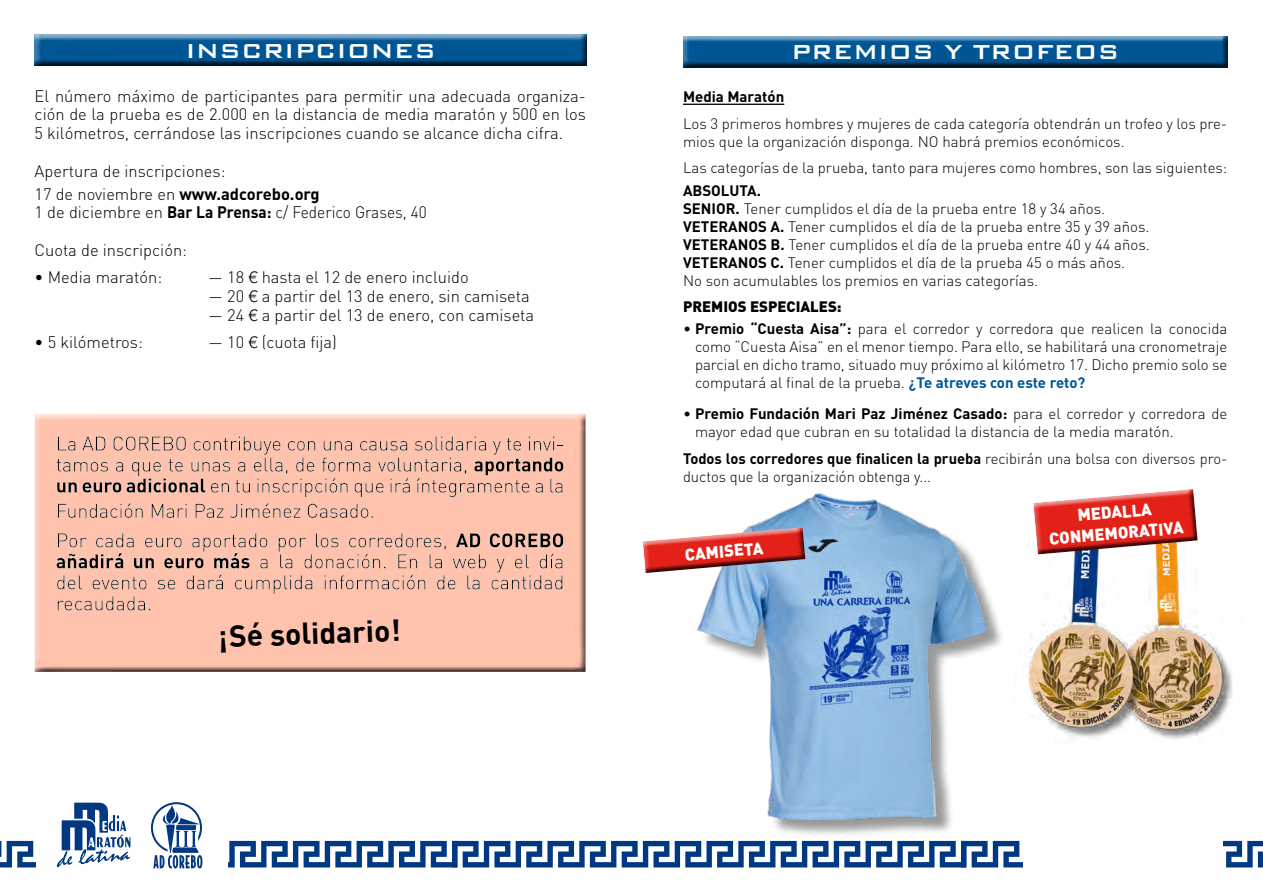
<style>
.page{position:relative;width:1263px;height:893px;background:#fff}
.page>*{position:absolute;margin:0;border:0;box-sizing:border-box;transform-origin:0 0}
.t1{font:700 30px "DIN";color:#000}
.t2{font:500 27px "Bank Gothic";color:#fff}
.t3{font:900 16.8px/21.1px "DIN";color:#fff;text-align:center}
.t4{font:300 16.5px/18.8px "DIN";color:#000;text-align:justify}
.t5{font:300 15px/18px "DIN";color:#000}
.t6{font:900 15px "DIN";color:#000}
.t7{font:700 15px "DIN";color:#000}
.s1{font-weight:700}
.s2{font-family:"Helvetica Neue LT Std"}
.s3{font-weight:700;color:#005695}
</style>
<div class="page">
<svg style="left:0;top:802px;width:1263px;height:66px"></svg>
<img style="left:676px;top:493px;width:347px;height:345px">
<div style="left:29px;top:30px;width:564px;height:42px;background:#000;opacity:.75"></div>
<div style="left:31px;top:410px;width:561px;height:263px;background:#000;opacity:.75"></div>
<hr style="left:683px;top:104px;width:101px;height:1px;background:#000">
<div style="left:677px;top:31px;width:557px;height:42px;background:#000;opacity:.75"></div>
<img style="left:1014px;top:514px;width:219px;height:230px">
<svg style="left:643px;top:521px;width:168px;height:54px"></svg>
<svg style="left:1027px;top:489px;width:176px;height:67px"></svg>
<h2 class="t2" style="left:185px;top:30px;width:252px">INSCRIPCIONES</h2>
<p class="t4" style="left:35px;top:86px;width:553px">El número máximo de participantes para permitir una adecuada organiza&shy;ción de la prueba es de 2.000 en la distancia de media maratón y 500 en los 5 kilómetros, cerrándose las inscripciones cuando se alcance dicha cifra.</p>
<p class="t4" style="left:35px;top:159px;width:287px;line-height:23px">Apertura de inscripciones:<br>17 de noviembre en <span class="s1">www.adcorebo.org</span></p>
<p class="t4" style="left:35px;top:203px;width:394px">1 de diciembre en <span class="s1">Bar La Prensa:</span> c/ Federico Grases, 40</p>
<p class="t4" style="left:35px;top:240px;width:154px">Cuota de inscripción:</p>
<p class="t4" style="left:35px;top:268px;width:129px">• Media maratón:</p>
<p class="t4" style="left:209px;top:268px;width:262px">— 18 <span class="s2">€</span> hasta el 12 de enero incluido</p>
<p class="t4" style="left:209px;top:286px;width:323px">— 20 <span class="s2">€</span> a partir del 13 de enero, sin camiseta</p>
<p class="t4" style="left:209px;top:305px;width:327px">— 24 <span class="s2">€</span> a partir del 13 de enero, con camiseta</p>
<p class="t4" style="left:35px;top:332px;width:110px">• 5 kilómetros:</p>
<p class="t4" style="left:209px;top:332px;width:130px">— 10 <span class="s2">€</span> (cuota fija)</p>
<h1 class="t1" style="left:218px;top:617px;width:184px;rotate:-2deg">¡Sé solidario!</h1>
<h2 class="t2" style="left:791px;top:31px;width:330px">PREMIOS Y TROFEOS</h2>
<p class="t7" style="left:683px;top:87px;width:103px">Media Maratón</p>
<p class="t5" style="left:683px;top:114px;width:546px">Los 3 primeros hombres y mujeres de cada categoría obtendrán un trofeo y los pre&shy;mios que la organización disponga. NO habrá premios económicos.</p>
<p class="t5" style="left:683px;top:159px;width:546px">Las categorías de la prueba, tanto para mujeres como hombres, son las siguientes:</p>
<p class="t5" style="left:683px;top:181px;width:468px"><span class="s1">ABSOLUTA.<br>SENIOR.</span> Tener cumplidos el día de la prueba entre 18 y 34 años.<br><span class="s1">VETERANOS A.</span> Tener cumplidos el día de la prueba entre 35 y 39 años.<br><span class="s1">VETERANOS B.</span> Tener cumplidos el día de la prueba entre 40 y 44 años.<br><span class="s1">VETERANOS C.</span> Tener cumplidos el día de la prueba 45 o más años.<br>No son acumulables los premios en varias categorías.</p>
<p class="t6" style="left:683px;top:297px;width:160px">PREMIOS ESPECIALES:</p>
<p class="t5" style="left:695px;top:320px;width:534px;text-align:justify;text-indent:-12px">• <span class="s1">Premio “Cuesta Aisa”:</span> para el corredor y corredora que realicen la conocida como “Cuesta Aisa” en el menor tiempo. Para ello, se habilitará una cronometraje parcial en dicho tramo, situado muy próximo al kilómetro 17. Dicho premio solo se computará al final de la prueba. <span class="s3">¿Te atreves con este reto?</span></p>
<p class="t5" style="left:695px;top:404px;width:534px;text-indent:-12px">• <span class="s1">Premio Fundación Mari Paz Jiménez Casado:</span> para el corredor y corredora de mayor edad que cubran en su totalidad la distancia de la media maratón.</p>
<p class="t5" style="left:683px;top:449px;width:546px"><span class="s1">Todos los corredores que finalicen la prueba</span> recibirán una bolsa con diversos pro&shy;ductos que la organización obtenga y...</p>
<p class="t3" style="left:684px;top:543px;width:80px;rotate:-5deg">CAMISETA</p>
<p class="t3" style="left:1046px;top:506px;width:136px;rotate:-5deg">MEDALLA<br>CONMEMORATIVA</p>
</div>
